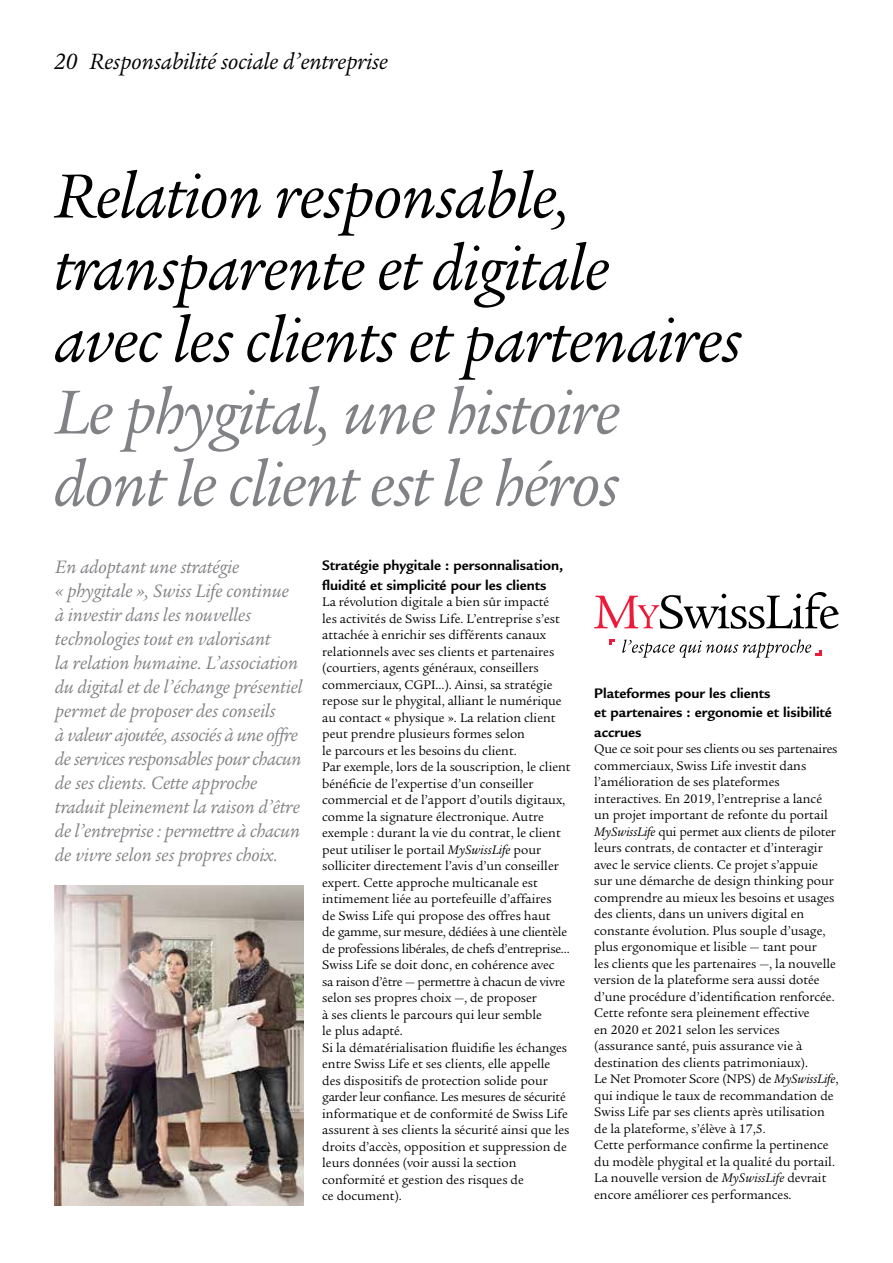
<style>
.page{position:relative;width:893px;height:1263px;background:#fff}
.page>*{position:absolute;margin:0;border:0;box-sizing:border-box;transform-origin:0 0}
.t1{font:italic 67.5px/72px "Legacy Serif LT";letter-spacing:-.01em;color:#000}
.t2{font:italic 67.5px/72px "Legacy Serif LT";letter-spacing:-.015em;color:#808285}
.t3{font:italic 24px "Legacy Serif LT";color:#000}
.t4{font:italic 19.5px/24px "Legacy Serif LT";color:#808285}
.t5{font:700 15px/19.5px "Legacy Sans LT";color:#000}
.t6{font:13.5px/16.5px "Legacy Serif LT";color:#000}
.s1{font-style:italic}
</style>
<div class="page">
<img style="left:54px;top:885px;width:250px;height:320px">
<svg style="left:594px;top:592px;width:244px;height:37px"></svg>
<svg style="left:610px;top:639px;width:5px;height:6px"></svg>
<svg style="left:622px;top:639px;width:199px;height:19px"></svg>
<h2 class="t3" style="left:54px;top:48px;width:335px">20 Responsabilité sociale d’entreprise</h2>
<h1 class="t1" style="left:54px;top:161px;width:689px">Relation responsable, transparente et digitale<br>avec les clients et partenaires</h1>
<h1 class="t2" style="left:54px;top:377px;width:567px">Le phygital, une histoire dont le client est le héros</h1>
<p class="t4" style="left:55px;top:555px;width:249px">En adoptant une stratégie<br>« phygitale », Swiss Life continue à investir dans les nouvelles technologies tout en valorisant<br>la relation humaine. L’association du digital et de l’échange présentiel permet de proposer des conseils<br>à valeur ajoutée, associés à une offre de services responsables pour chacun de ses clients. Cette approche traduit pleinement la raison d’être de l’entreprise : permettre à chacun de vivre selon ses propres choix.</p>
<p class="t5" style="left:322px;top:556px;width:243px">Stratégie phygitale : personnalisation, fluidité et simplicité pour les clients</p>
<p class="t6" style="left:322px;top:594px;width:250px">La révolution digitale a bien sûr impacté<br>les activités de Swiss Life. L’entreprise s’est attachée à enrichir ses différents canaux relationnels avec ses clients et partenaires (courtiers, agents généraux, conseillers commerciaux, CGPI…). Ainsi, sa stratégie repose sur le phygital, alliant le numérique au contact « physique ». La relation client peut prendre plusieurs formes selon<br>le parcours et les besoins du client.<br>Par exemple, lors de la souscription, le client bénéficie de l’expertise d’un conseiller commercial et de l’apport d’outils digitaux, comme la signature électronique. Autre exemple : durant la vie du contrat, le client peut utiliser le portail <span class="s1">MySwissLife</span> pour solliciter directement l’avis d’un conseiller expert. Cette approche multicanale est intimement liée au portefeuille d’affaires<br>de Swiss Life qui propose des offres haut<br>de gamme, sur mesure, dédiées à une clientèle de professions libérales, de chefs d’entreprise… Swiss Life se doit donc, en cohérence avec<br>sa raison d’être — permettre à chacun de vivre selon ses propres choix —, de proposer<br>à ses clients le parcours qui leur semble<br>le plus adapté.<br>Si la dématérialisation fluidifie les échanges entre Swiss Life et ses clients, elle appelle des dispositifs de protection solide pour garder leur confiance. Les mesures de sécurité informatique et de conformité de Swiss Life assurent à ses clients la sécurité ainsi que les droits d’accès, opposition et suppression de leurs données (voir aussi la section conformité et gestion des risques de<br>ce document).</p>
<p class="t5" style="left:594px;top:683px;width:239px">Plateformes pour les clients<br>et partenaires : ergonomie et lisibilité accrues</p>
<p class="t6" style="left:594px;top:741px;width:246px">Que ce soit pour ses clients ou ses partenaires commerciaux, Swiss Life investit dans l’amélioration de ses plateformes interactives. En 2019, l’entreprise a lancé un projet important de refonte du portail <span class="s1">MySwissLife</span> qui permet aux clients de piloter leurs contrats, de contacter et d’interagir avec le service clients. Ce projet s’appuie sur une démarche de design thinking pour comprendre au mieux les besoins et usages des clients, dans un univers digital en constante évolution. Plus souple d’usage, plus ergonomique et lisible — tant pour<br>les clients que les partenaires —, la nouvelle version de la plateforme sera aussi dotée d’une procédure d’identification renforcée.<br>Cette refonte sera pleinement effective<br>en 2020 et 2021 selon les services (assurance santé, puis assurance vie à destination des clients patrimoniaux).<br>Le Net Promoter Score (NPS) de <span class="s1">MySwissLife</span>, qui indique le taux de recommandation de Swiss Life par ses clients après utilisation de la plateforme, s’élève à 17,5.<br>Cette performance confirme la pertinence du modèle phygital et la qualité du portail.<br>La nouvelle version de <span class="s1">MySwissLife</span> devrait encore améliorer ces performances.</p>
</div>
